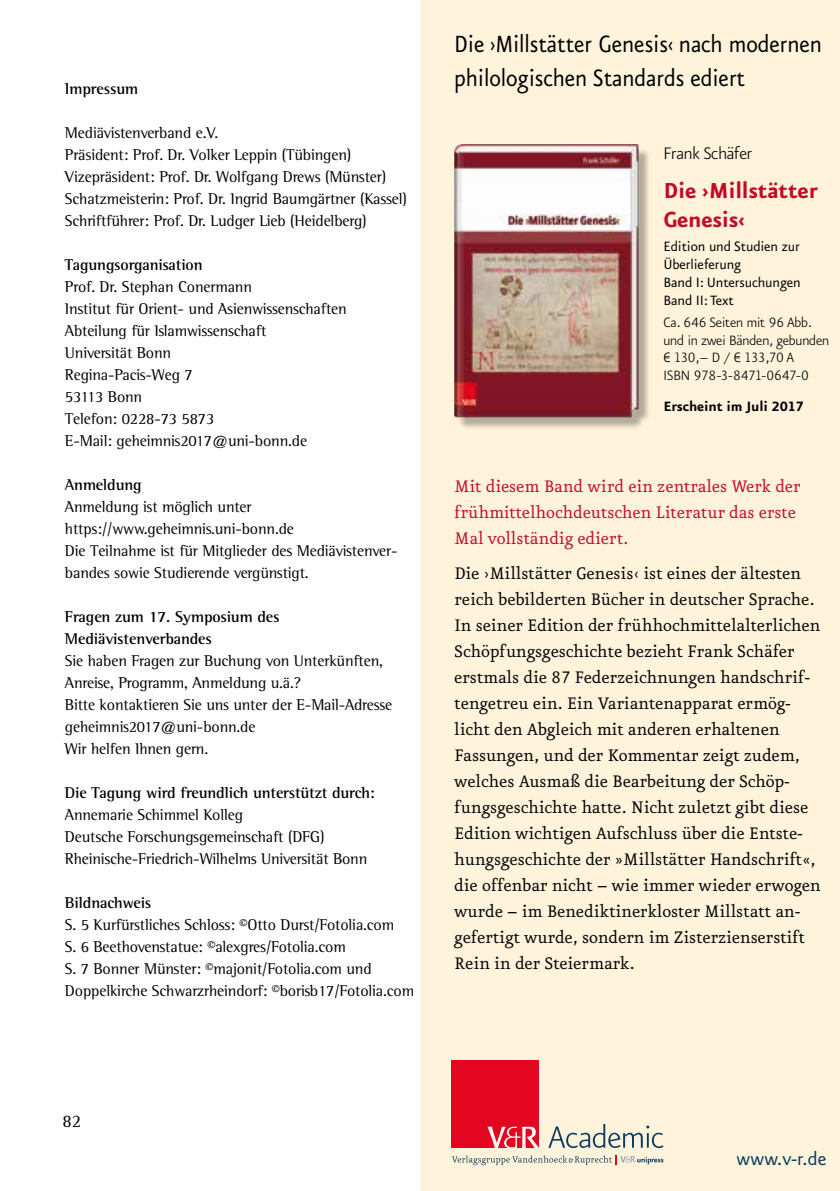
<style>
.page{position:relative;width:840px;height:1191px;background:#fff}
.page>*{position:absolute;margin:0;border:0;box-sizing:border-box;transform-origin:0 0}
.t1{font:28px/34px "VR Eureka Sans";letter-spacing:-.005em;color:#000;scale:.93 1}
.t2{font:700 26px/29px "VR Eureka Sans";letter-spacing:-.01em;color:#c10a27}
.t3{font:22px "VR Eureka Sans";color:#0a3b5f}
.t4{font:20px/26px "VR Eureka";letter-spacing:-.01em;color:#000}
.t5{font:20px/26px "VR Eureka";letter-spacing:-.01em;color:#c10a27}
.t6{font:300 20px "VR Eureka Sans";letter-spacing:-.01em;color:#000}
.t7{font:18px "Rotis Semi Serif";color:#000}
.t8{font:300 16.2px/17.8px "VR Eureka Sans";letter-spacing:-.01em;color:#000}
.t9{font:16.2px/17.8px "VR Eureka Sans";letter-spacing:-.01em;color:#000}
.t10{font:700 16.2px "VR Eureka Sans";letter-spacing:-.01em;color:#000}
.t11{font:16px/22px "Rotis Semi Serif";letter-spacing:-.01em;color:#000}
.t12{font:700 16px/22px "Rotis Semi Serif";letter-spacing:-.01em;color:#000}
</style>
<div class="page">
<div style="left:420px;top:0;width:419px;height:1191px;background:#fff3dc"></div>
<img style="left:454px;top:145px;width:195px;height:284px">
<div style="left:451px;top:1060px;width:87px;height:87px;background:#e40521"></div>
<svg style="left:487px;top:1126px;width:51px;height:21px"></svg>
<svg style="left:548px;top:1124px;width:115px;height:24px"></svg>
<svg style="left:451px;top:1155px;width:212px;height:10px"></svg>
<p class="t12" style="left:65px;top:77px;width:75px">Impressum</p>
<p class="t11" style="left:65px;top:121px;width:343px">Mediävistenverband e.V.<br>Präsident: Prof. Dr. Volker Leppin (Tübingen)<br>Vizepräsident: Prof. Dr. Wolfgang Drews (Münster)<br>Schatzmeisterin: Prof. Dr. Ingrid Baumgärtner (Kassel)<br>Schriftführer: Prof. Dr. Ludger Lieb (Heidelberg)</p>
<p class="t12" style="left:65px;top:253px;width:139px">Tagungsorganisation</p>
<p class="t11" style="left:65px;top:275px;width:283px">Prof. Dr. Stephan Conermann<br>Institut für Orient- und Asienwissenschaften<br>Abteilung für Islamwissenschaft<br>Universität Bonn<br>Regina-Pacis-Weg 7<br>53113 Bonn<br>Telefon: 0228-73 5873<br>E-Mail: geheimnis2017@uni-bonn.de</p>
<p class="t12" style="left:65px;top:473px;width:78px">Anmeldung</p>
<p class="t11" style="left:65px;top:495px;width:334px">Anmeldung ist möglich unter https://www.geheimnis.uni-bonn.de<br>Die Teilnahme ist für Mitglieder des Mediävistenver&shy;bandes sowie Studierende vergünstigt.</p>
<p class="t12" style="left:65px;top:605px;width:216px">Fragen zum 17. Symposium des<br>Mediävistenverbandes</p>
<p class="t11" style="left:65px;top:649px;width:329px">Sie haben Fragen zur Buchung von Unterkünften, Anreise, Programm, Anmeldung u.ä.?<br>Bitte kontaktieren Sie uns unter der E-Mail-Adresse geheimnis2017@uni-bonn.de<br>Wir helfen Ihnen gern.</p>
<p class="t12" style="left:65px;top:781px;width:311px">Die Tagung wird freundlich unterstützt durch:</p>
<p class="t11" style="left:65px;top:803px;width:304px">Annemarie Schimmel Kolleg<br>Deutsche Forschungsgemeinschaft (DFG)<br>Rheinische-Friedrich-Wilhelms Universität Bonn</p>
<p class="t12" style="left:65px;top:891px;width:88px">Bildnachweis</p>
<p class="t11" style="left:65px;top:913px;width:350px">S. 5 Kurfürstliches Schloss: ©Otto Durst/Fotolia.com<br>S. 6 Beethovenstatue: ©alexgres/Fotolia.com<br>S. 7 Bonner Münster: ©majonit/Fotolia.com und Doppelkirche Schwarzrheindorf: ©borisb17/Fotolia.com</p>
<h1 class="t1" style="left:454px;top:27px;width:397px">Die ›Millstätter Genesis‹ nach modernen philologischen Standards ediert</h1>
<p class="t6" style="left:663px;top:143px;width:90px">Frank Schäfer</p>
<h2 class="t2" style="left:663px;top:177px;width:156px">Die ›Millstätter<br>Genesis‹</h2>
<p class="t9" style="left:663px;top:238px;width:139px">Edition und Studien zur<br>Überlieferung<br>Band I: Untersuchungen<br>Band II: Text</p>
<p class="t8" style="left:663px;top:314px;width:167px">Ca. 646 Seiten mit 96 Abb. und in zwei Bänden, gebunden € 130,– D / € 133,70 A<br>ISBN 978-3-8471-0647-0</p>
<p class="t10" style="left:663px;top:398px;width:142px">Erscheint im Juli 2017</p>
<p class="t5" style="left:454px;top:474px;width:348px">Mit diesem Band wird ein zentrales Werk der frühmittelhochdeutschen Literatur das erste<br>Mal vollständig ediert.</p>
<p class="t4" style="left:454px;top:560px;width:368px">Die ›Millstätter Genesis‹ ist eines der ältesten reich bebilderten Bücher in deutscher Sprache.<br>In seiner Edition der frühhochmittelalterlichen Schöpfungsgeschichte bezieht Frank Schäfer erstmals die 87 Federzeichnungen handschrif&shy;tengetreu ein. Ein Variantenapparat ermög&shy;licht den Abgleich mit anderen erhaltenen Fassungen, und der Kommentar zeigt zudem, welches Ausmaß die Bearbeitung der Schöp&shy;fungsgeschichte hatte. Nicht zuletzt gibt diese Edition wichtigen Aufschluss über die Entste&shy;hungsgeschichte der »Millstätter Handschrift«, die offenbar nicht – wie immer wieder erwogen wurde – im Benediktinerkloster Millstatt an&shy;gefertigt wurde, sondern im Zisterzienserstift Rein in der Steiermark.</p>
<p class="t7" style="left:62px;top:1110px;width:20px">82</p>
<h3 class="t3" style="left:736px;top:1147px;width:91px">www.v-r.de</h3>
</div>
